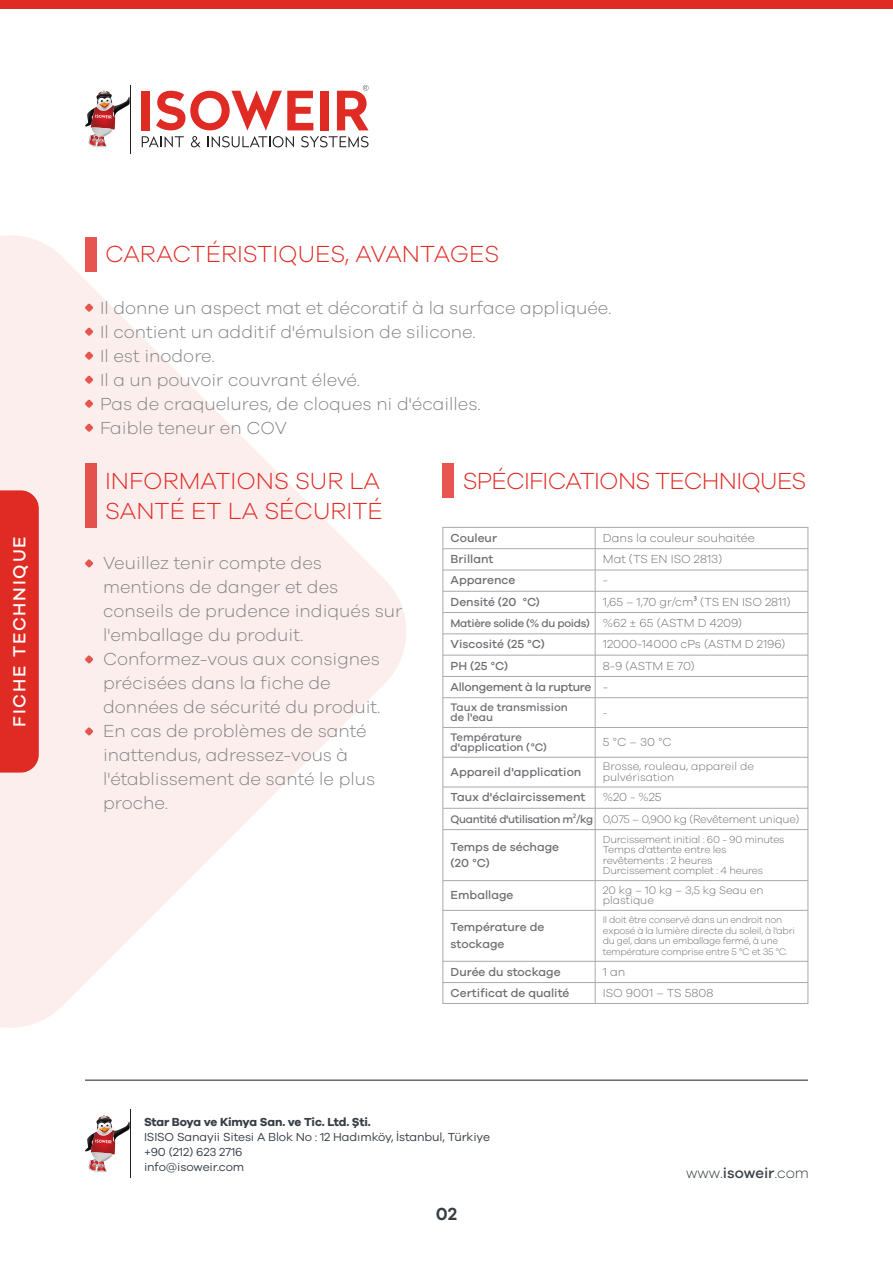
<style>
.page{position:relative;width:893px;height:1263px;background:#fff}
.page>*{position:absolute;margin:0;border:0;box-sizing:border-box;transform-origin:0 0}
.t1{font:300 24px "Galano Grotesque";color:#e02b25}
.t2{font:300 24px "Galano Grotesque";letter-spacing:-.03em;color:#e02b25}
.t3{font:300 18px/24px "Galano Grotesque";color:#808285}
.t4{font:500 18px "Galano Grotesque";letter-spacing:.1em;color:#fff}
.t5{font:600 18px "Galano Grotesque";color:#373e45}
.t6{font:300 15px "Galano Grotesque";color:#373e45}
.t7{font:500 12px/16.2px "Galano Grotesque";color:#6d6e71}
.t8{font:300 12px "Galano Grotesque";color:#6d6e71}
.t9{font:12px/15px "Galano Grotesque";letter-spacing:-.01em;color:#373e45}
.t10{font:500 12px/21.1px "Galano Grotesque";letter-spacing:-.02em;color:#6d6e71}
.t11{font:700 12px "Galano Grotesque";letter-spacing:-.02em;color:#373e45}
.t12{font:300 11.25px/10.5px "Galano Grotesque";color:#6d6e71}
.t13{font:300 11.25px "Galano Grotesque";letter-spacing:-.02em;color:#6d6e71}
.t14{font:500 11.25px/10.5px "Galano Grotesque";color:#6d6e71}
.t15{font:500 11.25px "Galano Grotesque";letter-spacing:-.03em;color:#6d6e71}
.t16{font:300 10.5px/10.5px "Galano Grotesque";letter-spacing:-.02em;color:#6d6e71}
.t17{font:300 9.75px/10.5px "Galano Grotesque";letter-spacing:-.03em;color:#6d6e71}
.s1{font-family:"Myriad Pro";font-weight:400}
.s2{font-weight:300;font-size:12px}
.s3{font-weight:300}
.s4{font-weight:500}
</style>
<div class="page">
<svg style="left:0;top:235px;width:406px;height:793px;fill:#fceeed"></svg>
<div style="left:0;top:490px;width:39px;height:283px;background:#e02b25"></div>
<hr style="left:130px;top:85px;width:1px;height:68px;background:#231f20">
<svg style="left:85px;top:91px;width:45px;height:56px"></svg>
<svg style="left:142px;top:136px;width:42px;height:11px"></svg>
<svg style="left:191px;top:136px;width:10px;height:11px"></svg>
<svg style="left:208px;top:136px;width:86px;height:11px"></svg>
<svg style="left:301px;top:136px;width:68px;height:11px"></svg>
<div style="left:142px;top:91px;width:8px;height:39px;background:#e02b25"></div>
<svg style="left:156px;top:91px;width:157px;height:39px"></svg>
<div style="left:320px;top:91px;width:8px;height:39px;background:#e02b25"></div>
<svg style="left:337px;top:85px;width:32px;height:45px"></svg>
<hr style="left:130px;top:1110px;width:1px;height:68px;background:#231f20">
<svg style="left:85px;top:1115px;width:45px;height:57px"></svg>
<hr style="left:85px;top:1080px;width:723px;height:1px;background:#231f20">
<div style="left:0;top:0;width:893px;height:9px;background:#e02b25"></div>
<div style="left:85px;top:237px;width:11px;height:34px;background:#e65550"></div>
<div style="left:443px;top:464px;width:11px;height:34px;background:#e65550"></div>
<svg style="left:85px;top:328px;width:8px;height:8px"></svg>
<svg style="left:85px;top:352px;width:8px;height:8px"></svg>
<svg style="left:85px;top:376px;width:8px;height:8px"></svg>
<svg style="left:85px;top:400px;width:8px;height:8px"></svg>
<svg style="left:85px;top:424px;width:8px;height:8px"></svg>
<svg style="left:85px;top:304px;width:8px;height:8px"></svg>
<div style="left:85px;top:464px;width:11px;height:64px;background:#e5524d"></div>
<svg style="left:85px;top:655px;width:8px;height:8px"></svg>
<svg style="left:85px;top:727px;width:8px;height:8px"></svg>
<svg style="left:85px;top:559px;width:8px;height:8px"></svg>
<hr style="left:443px;top:548px;width:365px;height:1px;background:#a7a9ac">
<hr style="left:443px;top:570px;width:365px;height:1px;background:#a7a9ac">
<hr style="left:443px;top:591px;width:365px;height:1px;background:#a7a9ac">
<hr style="left:443px;top:612px;width:365px;height:1px;background:#a7a9ac">
<hr style="left:443px;top:655px;width:365px;height:1px;background:#a7a9ac">
<hr style="left:443px;top:633px;width:365px;height:1px;background:#a7a9ac">
<hr style="left:443px;top:676px;width:365px;height:1px;background:#a7a9ac">
<hr style="left:443px;top:697px;width:365px;height:1px;background:#a7a9ac">
<hr style="left:443px;top:727px;width:365px;height:1px;background:#a7a9ac">
<svg style="left:595px;top:527px;width:1px;height:200px"></svg>
<hr style="left:443px;top:757px;width:365px;height:1px;background:#a7a9ac">
<hr style="left:595px;top:727px;width:1px;height:30px;background:#a7a9ac">
<hr style="left:443px;top:787px;width:365px;height:1px;background:#a7a9ac">
<hr style="left:595px;top:757px;width:1px;height:30px;background:#a7a9ac">
<hr style="left:443px;top:808px;width:365px;height:1px;background:#a7a9ac">
<hr style="left:443px;top:829px;width:365px;height:1px;background:#a7a9ac">
<svg style="left:595px;top:787px;width:1px;height:42px"></svg>
<hr style="left:443px;top:880px;width:365px;height:1px;background:#a7a9ac">
<hr style="left:595px;top:829px;width:1px;height:51px;background:#a7a9ac">
<hr style="left:443px;top:910px;width:365px;height:1px;background:#a7a9ac">
<hr style="left:595px;top:880px;width:1px;height:30px;background:#a7a9ac">
<hr style="left:443px;top:961px;width:365px;height:1px;background:#a7a9ac">
<hr style="left:595px;top:910px;width:1px;height:51px;background:#a7a9ac">
<hr style="left:443px;top:982px;width:365px;height:1px;background:#a7a9ac">
<svg style="left:595px;top:962px;width:1px;height:42px"></svg>
<p class="t4" style="left:9px;top:727px;width:192px;rotate:-90deg">FICHE TECHNIQUE</p>
<h1 class="t1" style="left:105px;top:240px;width:396px">CARACTÉRISTIQUES, AVANTAGES</h1>
<p class="t3" style="left:100px;top:295px;width:513px">Il donne un aspect mat et décoratif à la surface appliquée.<br>Il contient un additif d'émulsion de silicone.<br>Il est inodore.<br>Il a un pouvoir couvrant élevé.<br>Pas de craquelures, de cloques ni d'écailles.<br>Faible teneur en COV</p>
<h1 class="t1" style="left:105px;top:466px;width:276px">INFORMATIONS SUR LA</h1>
<h1 class="t2" style="left:463px;top:466px;width:345px">SPÉCIFICATIONS TECHNIQUES</h1>
<h1 class="t1" style="left:105px;top:496px;width:279px">SANTÉ ET LA SÉCURITÉ</h1>
<p class="t3" style="left:103px;top:551px;width:301px">Veuillez tenir compte des mentions de danger et des conseils de prudence indiqués sur l'emballage du produit.<br>Conformez-vous aux consignes précisées dans la fiche de données de sécurité du produit.<br>En cas de problèmes de santé inattendus, adressez-vous à l'établissement de santé le plus proche.</p>
<p class="t7" style="left:451px;top:529px;width:48px">Couleur</p>
<p class="t8" style="left:603px;top:530px;width:154px">Dans la couleur souhaitée</p>
<p class="t7" style="left:451px;top:550px;width:44px">Brillant</p>
<p class="t8" style="left:603px;top:552px;width:121px">Mat (TS EN ISO 2813)</p>
<p class="t7" style="left:451px;top:572px;width:66px">Apparence</p>
<p class="t8" style="left:603px;top:573px;width:7px">-</p>
<p class="t7" style="left:451px;top:593px;width:91px">Densité (20 °C)</p>
<p class="t8" style="left:603px;top:594px;width:189px">1,65 – 1,70 gr/cm<span class="s1">³</span> (TS EN ISO 2811)</p>
<p class="t15" style="left:451px;top:616px;width:293px">Matière solide (% du poids) <span class="s2">%62 ± 65 (ASTM D 4209)</span></p>
<p class="t7" style="left:451px;top:636px;width:96px">Viscosité (25 °C)</p>
<p class="t8" style="left:603px;top:637px;width:184px">12000-14000 cPs (ASTM D 2196)</p>
<p class="t7" style="left:451px;top:657px;width:59px">PH (25 °C)</p>
<p class="t10" style="left:451px;top:655px;width:245px;text-indent:152px"><span class="s3">8-9 (ASTM E 70)<br></span>Allongement à la rupture <span class="s3">-</span></p>
<p class="t14" style="left:451px;top:701px;width:119px">Taux de transmission de l'eau</p>
<p class="t16" style="left:603px;top:707px;width:6px">-</p>
<p class="t14" style="left:451px;top:731px;width:98px">Température d'application (°C)</p>
<p class="t8" style="left:603px;top:735px;width:71px">5 °C – 30 °C</p>
<p class="t7" style="left:451px;top:763px;width:132px">Appareil d'application</p>
<p class="t12" style="left:603px;top:761px;width:153px">Brosse, rouleau, appareil de pulvérisation</p>
<p class="t7" style="left:451px;top:789px;width:136px">Taux d'éclaircissement</p>
<p class="t8" style="left:603px;top:790px;width:60px">%20 - %25</p>
<p class="t13" style="left:451px;top:812px;width:350px"><span class="s4">Quantité d'utilisation m</span><span class="s1">²</span><span class="s4">/kg</span> 0,075 – 0,900 kg (Revêtement unique)</p>
<p class="t7" style="left:451px;top:838px;width:110px">Temps de séchage (20 °C)</p>
<p class="t16" style="left:603px;top:833px;width:183px">Durcissement initial : 60 - 90 minutes<br>Temps d'attente entre les revêtements : 2 heures<br>Durcissement complet : 4 heures</p>
<p class="t7" style="left:451px;top:887px;width:64px">Emballage</p>
<p class="t12" style="left:603px;top:884px;width:162px">20 kg – 10 kg – 3,5 kg Seau en plastique</p>
<p class="t7" style="left:451px;top:919px;width:95px">Température de stockage</p>
<p class="t17" style="left:603px;top:914px;width:194px">Il doit être conservé dans un endroit non exposé à la lumière directe du soleil, à l'abri du gel, dans un emballage fermé, à une température comprise entre 5 °C et 35 °C.</p>
<p class="t7" style="left:451px;top:963px;width:112px">Durée du stockage</p>
<p class="t8" style="left:603px;top:964px;width:24px">1 an</p>
<p class="t7" style="left:451px;top:984px;width:120px">Certificat de qualité</p>
<p class="t8" style="left:603px;top:986px;width:112px">ISO 9001 – TS 5808</p>
<p class="t11" style="left:144px;top:1114px;width:228px">Star Boya ve Kimya San. ve Tic. Ltd. Şti.</p>
<p class="t9" style="left:144px;top:1128px;width:347px">ISISO Sanayii Sitesi A Blok No : 12 Hadımköy, İstanbul, Türkiye +90 (212) 623 2716<br>info@isoweir.com</p>
<p class="t5" style="left:436px;top:1203px;width:23px">02</p>
<p class="t6" style="left:686px;top:1164px;width:124px">www.<span class="s4">isoweir</span>.com</p>
</div>
